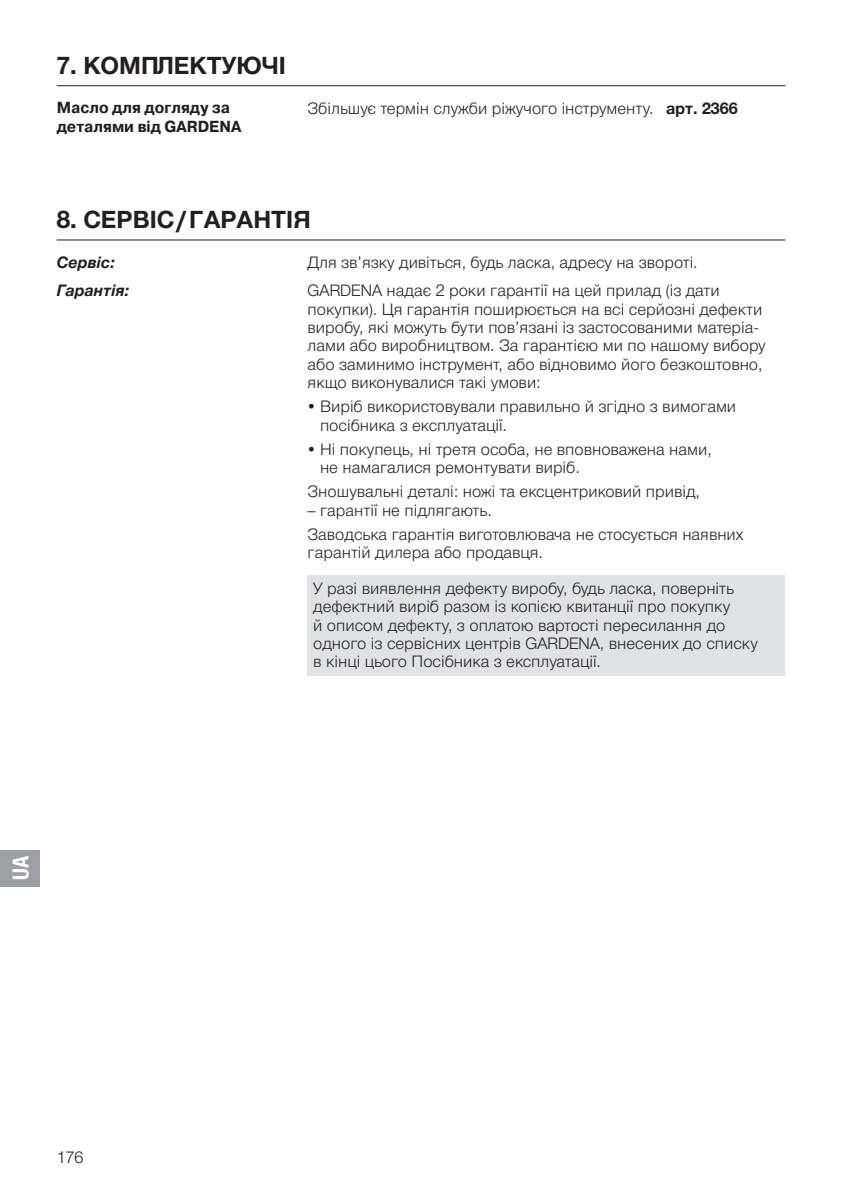
<style>
.page{position:relative;width:842px;height:1191px;background:#fff}
.page>*{position:absolute;margin:0;border:0;box-sizing:border-box;transform-origin:0 0}
.t1{font:700 24px "Gardena Sans";color:#231f20}
.t2{font:700 22px "Gardena Sans Cond";color:#fff}
.t3{font:16px/18.4px "Gardena Sans";color:#231f20}
.t4{font:16px/18.4px "GARDENA Pro CYR Bold";color:#231f20;scale:.95 1}
.t5{font:italic 700 16px "Gardena Sans";color:#231f20}
.s1{font-weight:700}
</style>
<div class="page">
<hr style="left:57px;top:85px;width:728px;height:1px;background:#231f20">
<div style="left:308px;top:575px;width:477px;height:101px;background:#e1e2e4"></div>
<hr style="left:57px;top:239px;width:728px;height:1px;background:#231f20">
<div style="left:0;top:850px;width:40px;height:36px;background:#9d9fa2"></div>
<h1 class="t1" style="left:57px;top:48px;width:231px">7. КОМПЛЕКТУЮЧІ</h1>
<p class="t4" style="left:57px;top:99px;width:196px">Масло для догляду за деталями від GARDENA</p>
<p class="t3" style="left:308px;top:98px;width:431px">Збільшує термін служби ріжучого інструменту. <span class="s1">арт. 2366</span></p>
<h1 class="t1" style="left:57px;top:202px;width:256px">8. СЕРВІС/ГАРАНТІЯ</h1>
<p class="t5" style="left:57px;top:250px;width:60px">Сервіс:</p>
<p class="t3" style="left:308px;top:252px;width:392px">Для зв’язку дивіться, будь ласка, адресу на звороті.</p>
<p class="t5" style="left:57px;top:279px;width:74px">Гарантія:</p>
<p class="t3" style="left:308px;top:281px;width:460px">GARDENA надає 2 роки гарантії на цей прилад (із дати покупки). Ця гарантія поширюється на всі серйозні дефекти виробу, які можуть бути пов’язані із застосованими матеріа&shy;лами або виробництвом. За гарантією ми по нашому вибору або заминимо інструмент, або відновимо його безкоштовно, якщо виконувалися такі умови:</p>
<p class="t3" style="left:320px;top:397px;width:418px;text-indent:-12px">• Виріб використовували правильно й згідно з вимогами посібника з експлуатації.</p>
<p class="t3" style="left:320px;top:439px;width:393px;text-indent:-12px">• Ні покупець, ні третя особа, не вповноважена нами, не намагалися ремонтувати виріб.</p>
<p class="t3" style="left:308px;top:482px;width:394px">Зношувальні деталі: ножі та ексцентриковий привід,</p>
<p class="t3" style="left:308px;top:497px;width:437px;line-height:24px">– гарантії не підлягають.<br>Заводська гарантія виготовлювача не стосується наявних</p>
<p class="t3" style="left:308px;top:542px;width:237px">гарантій дилера або продавця.</p>
<p class="t3" style="left:313px;top:578px;width:446px">У разі виявлення дефекту виробу, будь ласка, поверніть дефектний виріб разом із копією квитанції про покупку<br>й описом дефекту, з оплатою вартості пересилання до одного із сервісних центрів GARDENA, внесених до списку в кінці цього Посібника з експлуатації.</p>
<h2 class="t2" style="left:5px;top:880px;width:26px;rotate:-90deg">UA</h2>
<p class="t3" style="left:57px;top:1147px;width:28px">176</p>
</div>
